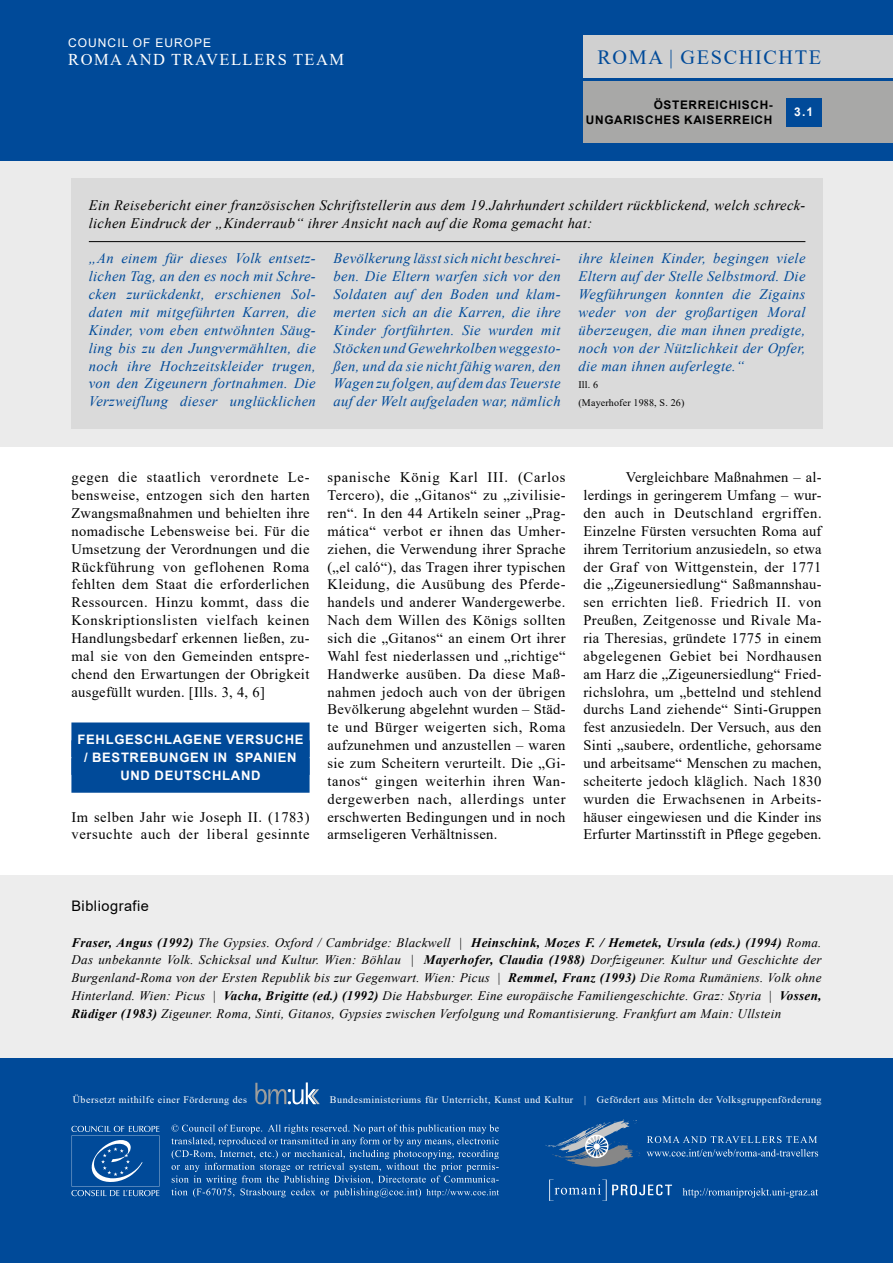
<style>
.page{position:relative;width:893px;height:1263px;background:#fff}
.page>*{position:absolute;margin:0;border:0;box-sizing:border-box;transform-origin:0 0}
.t1{font:20.25px "Times New Roman";letter-spacing:.08em;color:#004a99}
.t2{font:16.5px "Times New Roman";letter-spacing:.085em;color:#fff}
.t3{font:14.55px/17.9px "Times New Roman";letter-spacing:.025em;color:#000;text-align:justify}
.t4{font:italic 14.55px/17.9px "Times New Roman";letter-spacing:.025em;color:#004a99;text-align:justify}
.t5{font:italic 14.55px/17.9px "Times New Roman";letter-spacing:.025em;color:#000}
.t6{font:14.55px/17.9px "Times New Roman";letter-spacing:.045em;color:#000}
.t7{font:14.55px "Arial";letter-spacing:.035em;color:#000}
.t8{font:italic 13.05px/17.9px "Times New Roman";letter-spacing:.025em;color:#000;text-align:justify}
.t9{font:700 13.05px/17.9px "Arial";letter-spacing:.05em;color:#fff;text-align:center}
.t10{font:12px "Arial";letter-spacing:.085em;color:#fff}
.t11{font:700 12px "Arial";color:#fff}
.t12{font:700 11.85px/15px "Arial";letter-spacing:.055em;color:#000;text-align:right}
.t13{font:10.05px "Times New Roman";letter-spacing:.05em;color:#fff}
.t14{font:10.05px/17.9px "Times New Roman";letter-spacing:.015em;color:#000}
.s1{font-weight:700}
.s2{font-style:normal}
</style>
<div class="page">
<div style="left:0;top:875px;width:893px;height:216px;background:#ededed"></div>
<div style="left:0;top:122px;width:893px;height:324px;background:#ebebeb"></div>
<div style="left:0;top:0;width:893px;height:161px;background:#004a99"></div>
<div style="left:583px;top:81px;width:310px;height:62px;background:#a8a8a7"></div>
<div style="left:583px;top:36px;width:310px;height:42px;background:#d0d0d0"></div>
<div style="left:786px;top:98px;width:35px;height:28px;background:#004a99"></div>
<div style="left:71px;top:179px;width:752px;height:250px;background:#dadada"></div>
<hr style="left:89px;top:241px;width:716px;height:1px;background:#000">
<div style="left:71px;top:722px;width:239px;height:35px;background:#004a99"></div>
<div style="left:71px;top:740px;width:239px;height:35px;background:#004a99"></div>
<div style="left:71px;top:758px;width:239px;height:35px;background:#004a99"></div>
<div style="left:0;top:1058px;width:893px;height:205px;background:#004a99"></div>
<svg style="left:255px;top:1082px;width:65px;height:22px"></svg>
<svg style="left:171px;top:1124px;width:328px;height:73px"></svg>
<svg style="left:549px;top:1179px;width:123px;height:22px"></svg>
<svg style="left:545px;top:1119px;width:95px;height:48px"></svg>
<svg style="left:647px;top:1149px;width:171px;height:7px"></svg>
<svg style="left:647px;top:1136px;width:170px;height:7px"></svg>
<svg style="left:71px;top:1126px;width:88px;height:70px"></svg>
<svg style="left:682px;top:1188px;width:136px;height:9px"></svg>
<p class="t10" style="left:68px;top:35px;width:145px">COUNCIL OF EUROPE</p>
<p class="t2" style="left:68px;top:48px;width:277px">ROMA AND TRAVELLERS TEAM</p>
<h1 class="t1" style="left:597px;top:43px;width:225px">ROMA | GESCHICHTE</h1>
<p class="t11" style="left:794px;top:104px;width:21px">3.1</p>
<p class="t12" style="left:586px;top:97px;width:188px">ÖSTERREICHISCH-<br>UNGARISCHES KAISERREICH</p>
<p class="t5" style="left:89px;top:196px;width:718px">Ein Reisebericht einer französischen Schriftstellerin aus dem 19.Jahrhundert schildert rückblickend, welch schreck&shy;lichen Eindruck der „Kinderraub“ ihrer Ansicht nach auf die Roma gemacht hat:</p>
<p class="t4" style="left:89px;top:249px;width:228px">„An einem für dieses Volk entsetz&shy;lichen Tag, an den es noch mit Schre&shy;cken zurückdenkt, erschienen Sol&shy;daten mit mitgeführten Karren, die Kinder, vom eben entwöhnten Säug&shy;ling bis zu den Jungvermählten, die noch ihre Hochzeitskleider trugen, von den Zigeunern fortnahmen. Die Verzweiflung dieser unglücklichen</p>
<p class="t4" style="left:334px;top:249px;width:228px">Bevölkerung lässt sich nicht beschrei&shy;ben. Die Eltern warfen sich vor den Soldaten auf den Boden und klam&shy;merten sich an die Karren, die ihre Kinder fortführten. Sie wurden mit Stöcken und Gewehrkolben weggesto&shy;ßen, und da sie nicht fähig waren, den Wagen zu folgen, auf dem das Teuerste auf der Welt aufgeladen war, nämlich</p>
<p class="t4" style="left:578px;top:249px;width:228px">ihre kleinen Kinder, begingen viele Eltern auf der Stelle Selbstmord. Die Wegführungen konnten die Zigains weder von der großartigen Moral überzeugen, die man ihnen predigte, noch von der Nützlichkeit der Opfer, die man ihnen auferlegte.“</p>
<p class="t14" style="left:578px;top:376px;width:107px">Ill. 6<br>(Mayerhofer 1988, S. 26)</p>
<p class="t3" style="left:71px;top:468px;width:240px">gegen die staatlich verordnete Le&shy;bensweise, entzogen sich den harten Zwangsmaßnahmen und behielten ihre nomadische Lebensweise bei. Für die Umsetzung der Verordnungen und die Rückführung von geflohenen Roma fehlten dem Staat die erforderlichen Ressourcen. Hinzu kommt, dass die Konskriptionslisten vielfach keinen Handlungsbedarf erkennen ließen, zu&shy;mal sie von den Gemeinden entspre&shy;chend den Erwartungen der Obrigkeit ausgefüllt wurden. [Ills. 3, 4, 6]</p>
<p class="t9" style="left:78px;top:731px;width:227px">FEHLGESCHLAGENE VERSUCHE / BESTREBUNGEN IN SPANIEN<br>UND DEUTSCHLAND</p>
<p class="t6" style="left:71px;top:807px;width:240px">Im selben Jahr wie Joseph II. (1783) versuchte auch der liberal gesinnte</p>
<p class="t3" style="left:327px;top:468px;width:240px">spanische König Karl III. (Carlos Tercero), die „Gitanos“ zu „zivilisie&shy;ren“. In den 44 Artikeln seiner „Prag&shy;mática“ verbot er ihnen das Umher&shy;ziehen, die Verwendung ihrer Sprache („el caló“), das Tragen ihrer typischen Kleidung, die Ausübung des Pferde&shy;handels und anderer Wandergewerbe.<br>Nach dem Willen des Königs sollten sich die „Gitanos“ an einem Ort ihrer Wahl fest niederlassen und „richtige“ Handwerke ausüben. Da diese Maß&shy;nahmen jedoch auch von der übrigen Bevölkerung abgelehnt wurden – Städ&shy;te und Bürger weigerten sich, Roma aufzunehmen und anzustellen – waren sie zum Scheitern verurteilt. Die „Gi&shy;tanos“ gingen weiterhin ihren Wan&shy;dergewerben nach, allerdings unter erschwerten Bedingungen und in noch armseligeren Verhältnissen.</p>
<p class="t3" style="left:583px;top:468px;width:240px;text-indent:43px">Vergleichbare Maßnahmen – al&shy;lerdings in geringerem Umfang – wur&shy;den auch in Deutschland ergriffen.<br>Einzelne Fürsten versuchten Roma auf ihrem Territorium anzusiedeln, so etwa der Graf von Wittgenstein, der 1771 die „Zigeunersiedlung“ Saßmannshau&shy;sen errichten ließ. Friedrich II. von Preußen, Zeitgenosse und Rivale Ma&shy;ria Theresias, gründete 1775 in einem abgelegenen Gebiet bei Nordhausen am Harz die „Zigeunersiedlung“ Fried&shy;richslohra, um „bettelnd und stehlend durchs Land ziehende“ Sinti-Gruppen fest anzusiedeln. Der Versuch, aus den Sinti „saubere, ordentliche, gehorsame und arbeitsame“ Menschen zu machen, scheiterte jedoch kläglich. Nach 1830 wurden die Erwachsenen in Arbeits&shy;häuser eingewiesen und die Kinder ins Erfurter Martinsstift in Pflege gegeben.</p>
<p class="t7" style="left:71px;top:896px;width:79px">Bibliografie</p>
<p class="t8" style="left:71px;top:933px;width:752px"><span class="s1">Fraser, Angus (1992)</span> The Gypsies. Oxford / Cambridge: Blackwell <span class="s2">|</span> <span class="s1">Heinschink, Mozes F. / Hemetek, Ursula (eds.) (1994)</span> Roma.<br>Das unbekannte Volk. Schicksal und Kultur. Wien: Böhlau <span class="s2">|</span> <span class="s1">Mayerhofer, Claudia (1988)</span> Dorfzigeuner. Kultur und Geschichte der Burgenland-Roma von der Ersten Republik bis zur Gegenwart. Wien: Picus <span class="s2">|</span> <span class="s1">Remmel, Franz (1993)</span> Die Roma Rumäniens. Volk ohne Hinterland. Wien: Picus <span class="s2">|</span> <span class="s1">Vacha, Brigitte (ed.) (1992)</span> Die Habsburger. Eine europäische Familiengeschichte. Graz: Styria <span class="s2">|</span> <span class="s1">Vossen, Rüdiger (1983)</span> Zigeuner. Roma, Sinti, Gitanos, Gypsies zwischen Verfolgung und Romantisierung. Frankfurt am Main: Ullstein</p>
<p class="t13" style="left:73px;top:1093px;width:176px">Übersetzt mithilfe einer Förderung des</p>
<p class="t13" style="left:330px;top:1093px;width:493px">Bundesministeriums für Unterricht, Kunst und Kultur | Gefördert aus Mitteln der Volksgruppenförderung</p>
</div>
